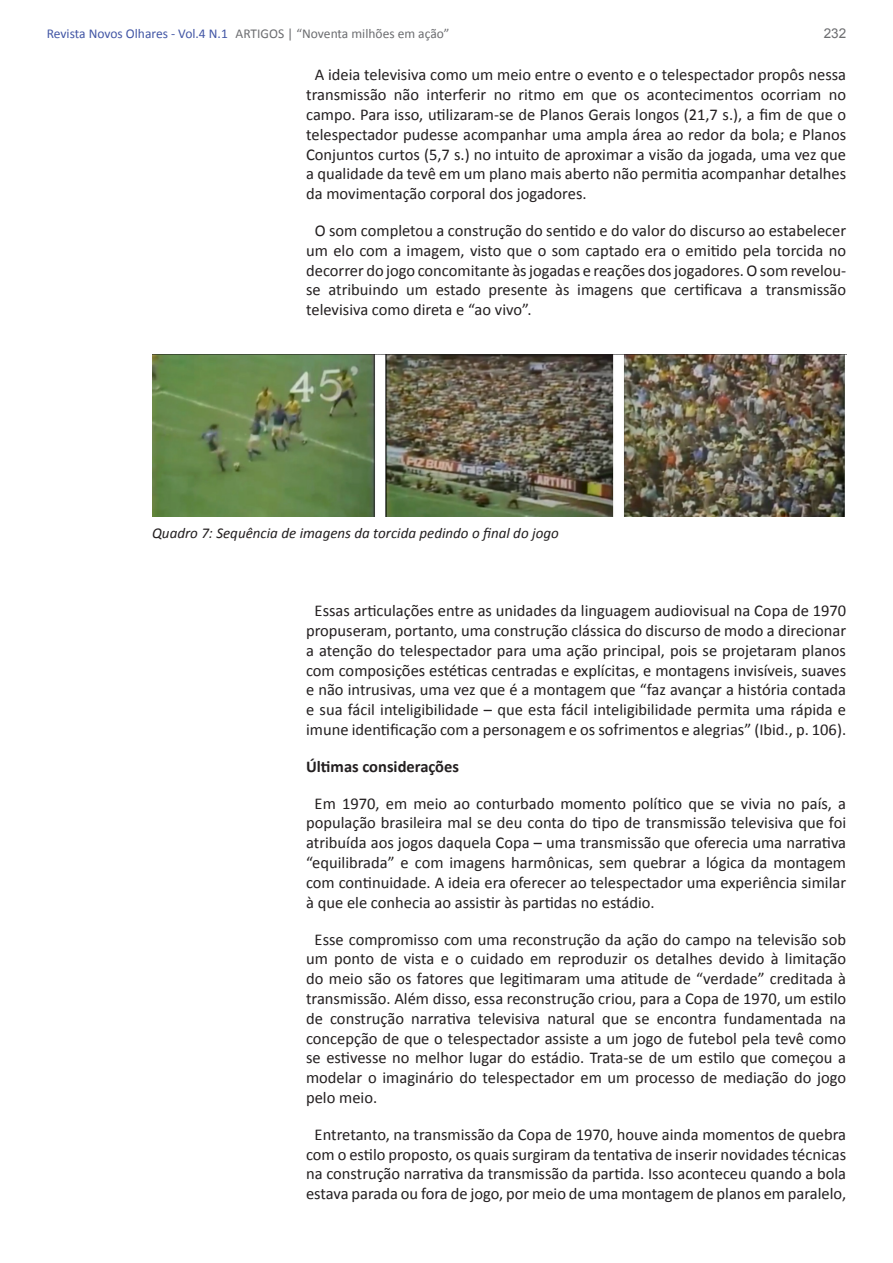
<style>
.page{position:relative;width:893px;height:1263px;background:#fff}
.page>*{position:absolute;margin:0;border:0;box-sizing:border-box;transform-origin:0 0}
.TEXTO_BASE{font:16.5px/19.8px "Calibri";color:#231f20;text-align:justify}
.subtitulos{font:700 16.5px "Calibri";color:#231f20}
.legenda_imagem{font:italic 15px "Calibri";color:#231f20}
.t1{font:13.5px "Calibri";color:#6c6d70}
.t2{font:13.5px "Arial";color:#6c6d70}
.s1{color:#4256a5}
</style>
<div class="page">
<img style="left:152px;top:354px;width:694px;height:163px">
<p class="t1" style="left:47px;top:25px;width:404px"><span class="s1">Revista Novos Olhares - Vol.4 N.1</span> ARTIGOS | “Noventa milhões em ação”</p>
<p class="t2" style="left:824px;top:25px;width:24px">232</p>
<p class="TEXTO_BASE" style="left:306px;top:65px;width:541px;text-indent:9px">A ideia televisiva como um meio entre o evento e o telespectador propôs nessa transmissão não interferir no ritmo em que os acontecimentos ocorriam no campo. Para isso, utilizaram-se de Planos Gerais longos (21,7 s.), a fim de que o telespectador pudesse acompanhar uma ampla área ao redor da bola; e Planos Conjuntos curtos (5,7 s.) no intuito de aproximar a visão da jogada, uma vez que a qualidade da tevê em um plano mais aberto não permitia acompanhar detalhes da movimentação corporal dos jogadores.</p>
<p class="TEXTO_BASE" style="left:306px;top:221px;width:542px;text-indent:9px">O som completou a construção do sentido e do valor do discurso ao estabelecer um elo com a imagem, visto que o som captado era o emitido pela torcida no decorrer do jogo concomitante às jogadas e reações dos jogadores. O som revelou&shy;se atribuindo um estado presente às imagens que certificava a transmissão televisiva como direta e “ao vivo”.</p>
<p class="legenda_imagem" style="left:152px;top:523px;width:408px">Quadro 7: Sequência de imagens da torcida pedindo o final do jogo</p>
<p class="TEXTO_BASE" style="left:306px;top:601px;width:542px;text-align:center">Essas articulações entre as unidades da linguagem audiovisual na Copa de 1970 propuseram, portanto, uma construção clássica do discurso de modo a direcionar a atenção do telespectador para uma ação principal, pois se projetaram planos com composições estéticas centradas e explícitas, e montagens invisíveis, suaves e não intrusivas, uma vez que é a montagem que “faz avançar a história contada e sua fácil inteligibilidade – que esta fácil inteligibilidade permita uma rápida e imune identificação com a personagem e os sofrimentos e alegrias” (Ibid., p. 106).</p>
<p class="subtitulos" style="left:306px;top:756px;width:154px">Últimas considerações</p>
<p class="TEXTO_BASE" style="left:306px;top:793px;width:542px;text-indent:9px">Em 1970, em meio ao conturbado momento político que se vivia no país, a população brasileira mal se deu conta do tipo de transmissão televisiva que foi atribuída aos jogos daquela Copa – uma transmissão que oferecia uma narrativa “equilibrada” e com imagens harmônicas, sem quebrar a lógica da montagem com continuidade. A ideia era oferecer ao telespectador uma experiência similar à que ele conhecia ao assistir às partidas no estádio.</p>
<p class="TEXTO_BASE" style="left:306px;top:929px;width:542px;text-indent:9px">Esse compromisso com uma reconstrução da ação do campo na televisão sob um ponto de vista e o cuidado em reproduzir os detalhes devido à limitação do meio são os fatores que legitimaram uma atitude de “verdade” creditada à transmissão. Além disso, essa reconstrução criou, para a Copa de 1970, um estilo de construção narrativa televisiva natural que se encontra fundamentada na concepção de que o telespectador assiste a um jogo de futebol pela tevê como se estivesse no melhor lugar do estádio. Trata-se de um estilo que começou a modelar o imaginário do telespectador em um processo de mediação do jogo pelo meio.</p>
<p class="TEXTO_BASE" style="left:306px;top:1124px;width:542px;text-align:center">Entretanto, na transmissão da Copa de 1970, houve ainda momentos de quebra com o estilo proposto, os quais surgiram da tentativa de inserir novidades técnicas na construção narrativa da transmissão da partida. Isso aconteceu quando a bola estava parada ou fora de jogo, por meio de uma montagem de planos em paralelo,</p>
</div>
